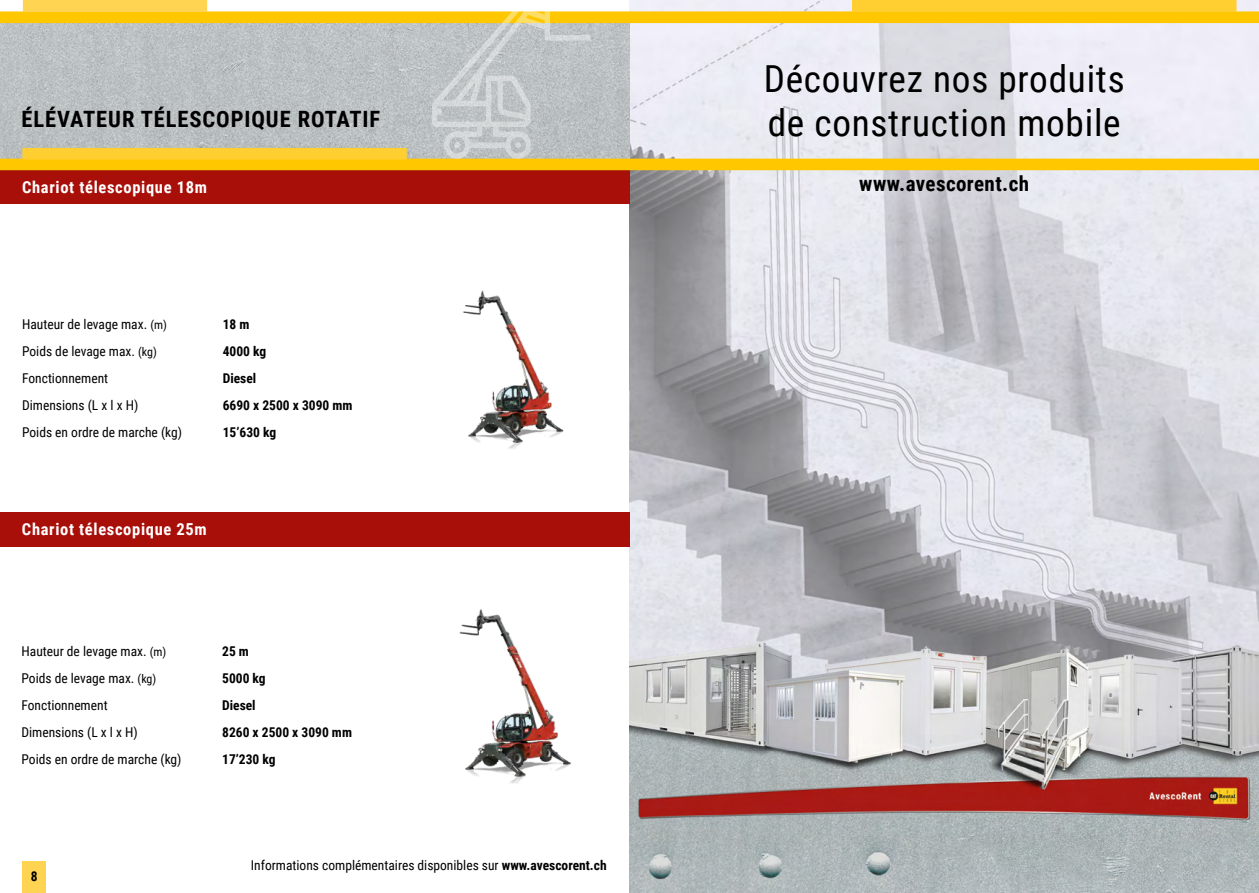
<style>
.page{position:relative;width:1259px;height:893px;background:#fff}
.page>*{position:absolute;margin:0;border:0;box-sizing:border-box;transform-origin:0 0}
.t1{font:37.2px/44.7px "Roboto Condensed";letter-spacing:.02em;color:#000}
.t2{font:700 22.5px "Roboto Condensed";letter-spacing:.04em;color:#000}
.t3{font:700 21px "Roboto Condensed";letter-spacing:.02em;color:#000}
.t4{font:700 16.5px "Roboto Condensed";letter-spacing:.04em;color:#fff}
.t5{font:13.5px/27px "Roboto Condensed";color:#000}
.t6{font:700 13.5px/27px "Roboto Condensed";color:#000}
.s1{font-size:12px}
.s2{font-weight:700}
</style>
<div class="page">
<img style="left:629px;top:170px;width:630px;height:723px">
<div style="left:0;top:170px;width:629px;height:34px;background:#a90f09"></div>
<div style="left:0;top:512px;width:629px;height:34px;background:#a90f09"></div>
<img style="left:463px;top:290px;width:101px;height:159px">
<img style="left:459px;top:609px;width:112px;height:175px">
<div style="left:23px;top:862px;width:23px;height:31px;background:#ffd453"></div>
<svg style="left:0;top:0;width:1259px;height:170px;background:#dcd4b6"></svg>
<h2 class="t2" style="left:22px;top:104px;width:360px">ÉLÉVATEUR TÉLESCOPIQUE ROTATIF</h2>
<p class="t4" style="left:22px;top:175px;width:186px">Chariot télescopique 18m</p>
<p class="t5" style="left:22px;top:310px;width:162px">Hauteur de levage max. <span class="s1">(m)<br></span>Poids de levage max. <span class="s1">(kg)<br></span>Fonctionnement<br>Dimensions (L x l x H)<br>Poids en ordre de marche (kg)</p>
<p class="t6" style="left:223px;top:310px;width:131px">18 m<br>4000 kg<br>Diesel<br>6690 x 2500 x 3090 mm<br>15’630 kg</p>
<p class="t4" style="left:22px;top:517px;width:186px">Chariot télescopique 25m</p>
<p class="t5" style="left:22px;top:637px;width:162px">Hauteur de levage max. <span class="s1">(m)<br></span>Poids de levage max. <span class="s1">(kg)<br></span>Fonctionnement<br>Dimensions (L x l x H)<br>Poids en ordre de marche (kg)</p>
<p class="t6" style="left:222px;top:637px;width:131px">25 m<br>5000 kg<br>Diesel<br>8260 x 2500 x 3090 mm<br>17’230 kg</p>
<p class="t6" style="left:31px;top:863px;width:8px">8</p>
<p class="t5" style="left:251px;top:851px;width:357px">Informations complémentaires disponibles sur <span class="s2">www.avescorent.ch</span></p>
<h1 class="t1" style="left:764px;top:55px;width:362px">Découvrez nos produits de construction mobile</h1>
<h3 class="t3" style="left:859px;top:169px;width:171px">www.avescorent.ch</h3>
</div>
